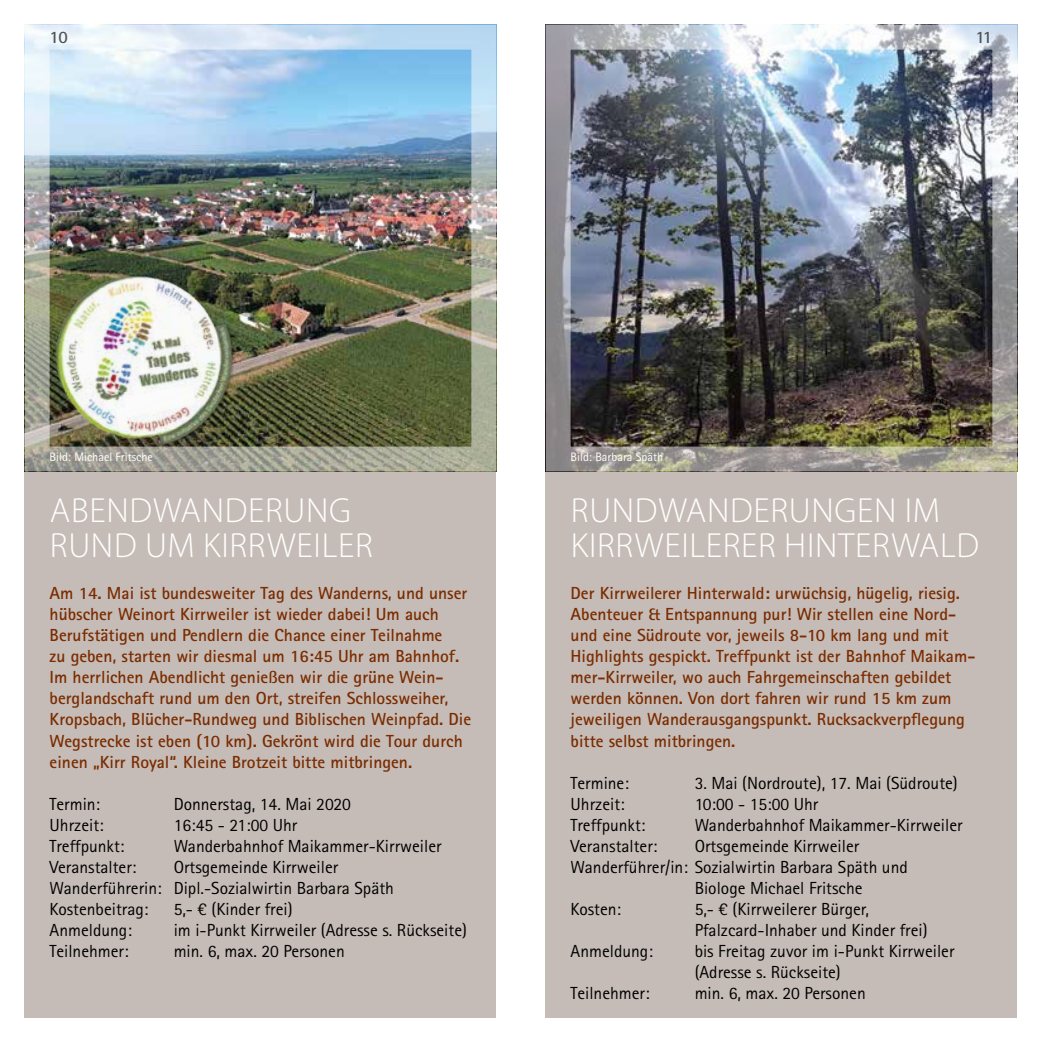
<style>
.page{position:relative;width:1042px;height:1042px;background:#fff}
.page>*{position:absolute;margin:0;border:0;box-sizing:border-box;transform-origin:0 0}
.t1{font:300 35px/35px "Myriad Pro";letter-spacing:.02em;color:#fff}
.t2{font:700 17.5px/21px "Rotis Sans Serif Std";color:#7a2c00}
.t3{font:17.5px/21px "Rotis Sans Serif Std";color:#000}
.t4{font:700 17.5px "Rotis Sans Serif Std";color:#525354}
.t5{font:12.25px "Rotis Sans Serif Std";color:#fff}
</style>
<div class="page">
<div style="left:546px;top:25px;width:471px;height:992px;background:#c6bcb7"></div>
<div style="left:25px;top:25px;width:471px;height:992px;background:#c6bcb7"></div>
<img style="left:51px;top:51px;width:419px;height:394px">
<div style="left:25px;top:25px;width:471px;height:446px;border:25px solid #fff"></div>
<img style="left:43px;top:258px;width:210px;height:208px">
<img style="left:572px;top:51px;width:419px;height:394px">
<div style="left:546px;top:25px;width:471px;height:446px;border:25px solid #fff"></div>
<p class="t4" style="left:50px;top:26px;width:20px">10</p>
<p class="t4" style="left:975px;top:26px;width:18px">11</p>
<p class="t5" style="left:50px;top:450px;width:105px">Bild: Michael Fritsche</p>
<h1 class="t1" style="left:50px;top:493px;width:324px">ABENDWANDERUNG<br>RUND UM KIRRWEILER</h1>
<p class="t2" style="left:50px;top:583px;width:423px">Am 14. Mai ist bundesweiter Tag des Wanderns, und unser hübscher Weinort Kirrweiler ist wieder dabei! Um auch Berufstätigen und Pendlern die Chance einer Teilnahme<br>zu geben, starten wir diesmal um 16:45 Uhr am Bahnhof.<br>Im herrlichen Abendlicht genießen wir die grüne Wein&shy;berglandschaft rund um den Ort, streifen Schlossweiher, Kropsbach, Blücher-Rundweg und Biblischen Weinpfad. Die Wegstrecke ist eben (10 km). Gekrönt wird die Tour durch einen „Kirr Royal“. Kleine Brotzeit bitte mitbringen.</p>
<p class="t3" style="left:50px;top:793px;width:52px">Termin:</p>
<p class="t3" style="left:174px;top:793px;width:179px">Donnerstag, 14. Mai 2020</p>
<p class="t3" style="left:50px;top:814px;width:56px">Uhrzeit:</p>
<p class="t3" style="left:174px;top:814px;width:125px">16:45 - 21:00 Uhr</p>
<p class="t3" style="left:50px;top:835px;width:76px">Treffpunkt:</p>
<p class="t3" style="left:174px;top:835px;width:269px">Wanderbahnhof Maikammer-Kirrweiler</p>
<p class="t3" style="left:50px;top:856px;width:88px">Veranstalter:</p>
<p class="t3" style="left:50px;top:856px;width:346px;text-indent:124px">Ortsgemeinde Kirrweiler<br>Wanderführerin: Dipl.-Sozialwirtin Barbara Späth<br>Kostenbeitrag:</p>
<p class="t3" style="left:174px;top:898px;width:120px">5,- € (Kinder frei)</p>
<p class="t3" style="left:50px;top:919px;width:84px">Anmeldung:</p>
<p class="t3" style="left:174px;top:919px;width:295px">im i-Punkt Kirrweiler (Adresse s. Rückseite)</p>
<p class="t3" style="left:50px;top:940px;width:81px">Teilnehmer:</p>
<p class="t3" style="left:174px;top:940px;width:173px">min. 6, max. 20 Personen</p>
<p class="t5" style="left:570px;top:450px;width:94px">Bild: Barbara Späth</p>
<h1 class="t1" style="left:571px;top:493px;width:410px">RUNDWANDERUNGEN IM<br>KIRRWEILERER HINTERWALD</h1>
<p class="t2" style="left:570px;top:583px;width:406px">Der Kirrweilerer Hinterwald: urwüchsig, hügelig, riesig.<br>Abenteuer &amp; Entspannung pur! Wir stellen eine Nord&shy;und eine Südroute vor, jeweils 8-10 km lang und mit Highlights gespickt. Treffpunkt ist der Bahnhof Maikam&shy;mer-Kirrweiler, wo auch Fahrgemeinschaften gebildet werden können. Von dort fahren wir rund 15 km zum jeweiligen Wanderausgangspunkt. Rucksackverpflegung bitte selbst mitbringen.</p>
<p class="t3" style="left:570px;top:772px;width:60px">Termine:</p>
<p class="t3" style="left:694px;top:772px;width:265px">3. Mai (Nordroute), 17. Mai (Südroute)</p>
<p class="t3" style="left:570px;top:793px;width:56px">Uhrzeit:</p>
<p class="t3" style="left:694px;top:793px;width:125px">10:00 - 15:00 Uhr</p>
<p class="t3" style="left:570px;top:814px;width:76px">Treffpunkt:</p>
<p class="t3" style="left:694px;top:814px;width:269px">Wanderbahnhof Maikammer-Kirrweiler</p>
<p class="t3" style="left:570px;top:835px;width:88px">Veranstalter:</p>
<p class="t3" style="left:694px;top:835px;width:166px">Ortsgemeinde Kirrweiler</p>
<p class="t3" style="left:570px;top:856px;width:339px">Wanderführer/in: Sozialwirtin Barbara Späth und</p>
<p class="t3" style="left:694px;top:877px;width:169px">Biologe Michael Fritsche</p>
<p class="t3" style="left:570px;top:898px;width:52px">Kosten:</p>
<p class="t3" style="left:694px;top:898px;width:234px">5,- € (Kirrweilerer Bürger,<br>Pfalzcard-Inhaber und Kinder frei)</p>
<p class="t3" style="left:570px;top:940px;width:84px">Anmeldung:</p>
<p class="t3" style="left:694px;top:940px;width:261px">bis Freitag zuvor im i-Punkt Kirrweiler (Adresse s. Rückseite)</p>
<p class="t3" style="left:570px;top:982px;width:81px">Teilnehmer:</p>
<p class="t3" style="left:694px;top:982px;width:173px">min. 6, max. 20 Personen</p>
</div>
